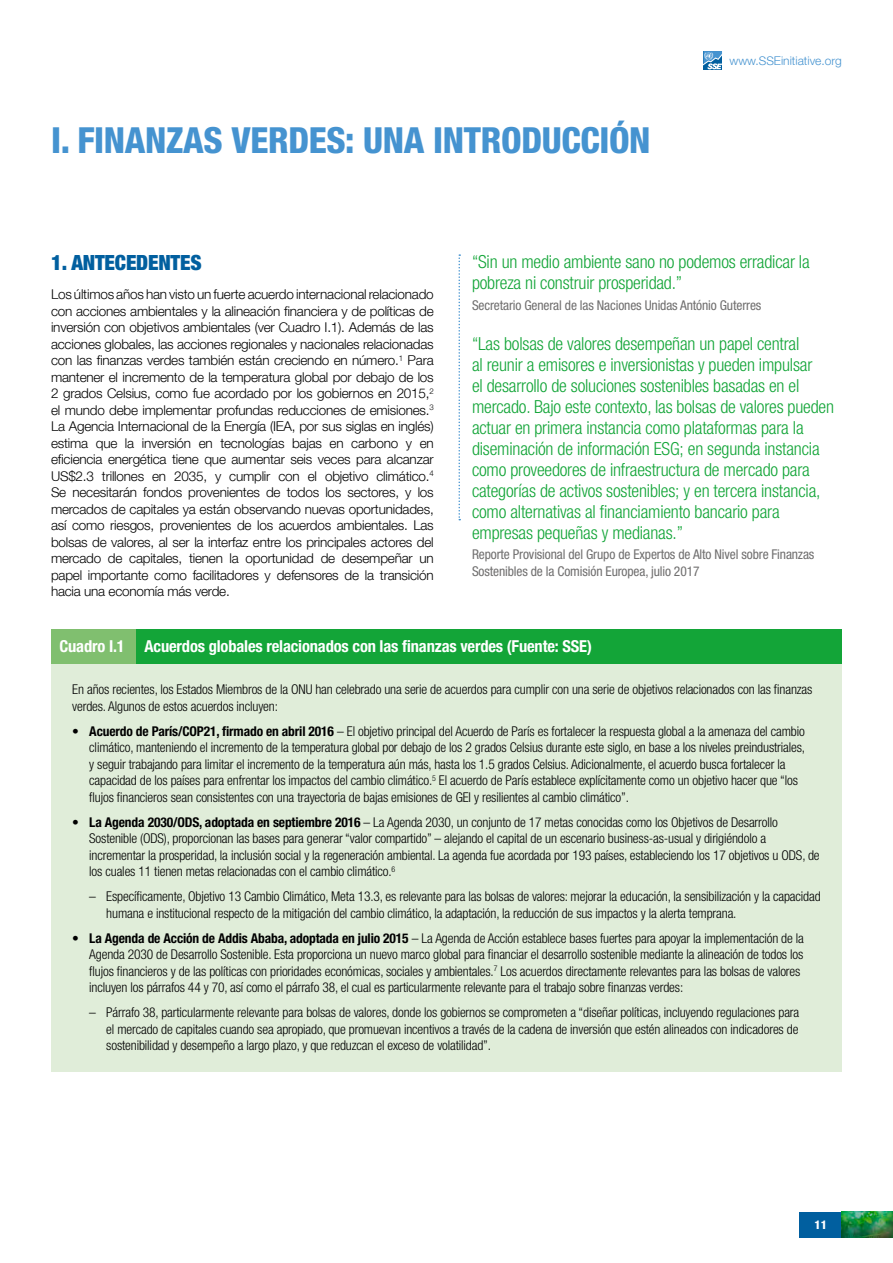
<style>
.page{position:relative;width:893px;height:1263px;background:#fff}
.page>*{position:absolute;margin:0;border:0;box-sizing:border-box;transform-origin:0 0}
.t1{font:800 condensed 36px "Helvetica Neue LT Std";letter-spacing:-.01em;color:#4593d0}
.t2{font:900 condensed 21px "Helvetica Neue LT Std";letter-spacing:-.01em;color:#015f9f}
.t3{font:300 condensed 18px/21px "Helvetica Neue LT Std";letter-spacing:-.01em;color:#13a538}
.t4{font:700 condensed 16.5px "Helvetica Neue LT Std";letter-spacing:-.01em;color:#fff}
.t5{font:300 condensed 13.5px/16.5px "Helvetica Neue LT Std";letter-spacing:-.01em;color:#000}
.t6{font:300 13.5px/16.5px "Helvetica Neue LT Std";letter-spacing:-.015em;color:#000;text-align:justify}
.t7{font:condensed 13.5px/16.5px "Helvetica Neue LT Std";letter-spacing:-.01em;color:#706f6f}
.t8{font:300 12px "Helvetica Neue LT Std";color:#4593d0}
.t9{font:800 condensed 12px "Helvetica Neue LT Std";color:#fff}
.s1{font-weight:700}
</style>
<div class="page">
<div style="left:799px;top:1212px;width:43px;height:25px;background:#015f9f"></div>
<img style="left:842px;top:1212px;width:51px;height:25px">
<svg style="left:703px;top:69px;width:19px;height:1px"></svg>
<svg style="left:703px;top:51px;width:19px;height:18px"></svg>
<div style="left:51px;top:663px;width:791px;height:408px;background:#e0edd9"></div>
<svg style="left:458px;top:254px;width:2px;height:266px"></svg>
<div style="left:51px;top:629px;width:85px;height:34px;background:#80bf6f"></div>
<div style="left:136px;top:629px;width:706px;height:34px;background:#13a538"></div>
<h1 class="t1" style="left:51px;top:118px;width:601px">I. FINANZAS VERDES: UNA INTRODUCCIÓN</h1>
<p class="t8" style="left:729px;top:53px;width:114px">www.SSEinitiative.org</p>
<h2 class="t2" style="left:51px;top:250px;width:152px">1. ANTECEDENTES</h2>
<p class="t6" style="left:51px;top:286px;width:384px">Los últimos años han visto un fuerte acuerdo internacional relacionado con acciones ambientales y la alineación financiera y de políticas de inversión con objetivos ambientales (ver Cuadro I.1). Además de las acciones globales, las acciones regionales y nacionales relacionadas con las finanzas verdes también están creciendo en número.<sup>1</sup> Para mantener el incremento de la temperatura global por debajo de los 2 grados Celsius, como fue acordado por los gobiernos en 2015,<sup>2 </sup>el mundo debe implementar profundas reducciones de emisiones.<sup>3<br></sup>La Agencia Internacional de la Energía (IEA, por sus siglas en inglés) estima que la inversión en tecnologías bajas en carbono y en eficiencia energética tiene que aumentar seis veces para alcanzar US$2.3 trillones en 2035, y cumplir con el objetivo climático.<sup>4<br></sup>Se necesitarán fondos provenientes de todos los sectores, y los mercados de capitales ya están observando nuevas oportunidades, así como riesgos, provenientes de los acuerdos ambientales. Las bolsas de valores, al ser la interfaz entre los principales actores del mercado de capitales, tienen la oportunidad de desempeñar un papel importante como facilitadores y defensores de la transición hacia una economía más verde.</p>
<h3 class="t3" style="left:472px;top:251px;width:339px">“Sin un medio ambiente sano no podemos erradicar la pobreza ni construir prosperidad.”</h3>
<p class="t7" style="left:472px;top:297px;width:291px">Secretario General de las Naciones Unidas António Guterres</p>
<p class="t3" style="left:472px;top:333px;width:364px">“Las bolsas de valores desempeñan un papel central<br>al reunir a emisores e inversionistas y pueden impulsar<br>el desarrollo de soluciones sostenibles basadas en el mercado. Bajo este contexto, las bolsas de valores pueden actuar en primera instancia como plataformas para la diseminación de información ESG; en segunda instancia como proveedores de infraestructura de mercado para categorías de activos sostenibles; y en tercera instancia, como alternativas al financiamiento bancario para empresas pequeñas y medianas.”</p>
<p class="t7" style="left:472px;top:546px;width:344px">Reporte Provisional del Grupo de Expertos de Alto Nivel sobre Finanzas<br>Sostenibles de la Comisión Europea, julio 2017</p>
<p class="t4" style="left:60px;top:636px;width:534px">Cuadro I.1 Acuerdos globales relacionados con las finanzas verdes (Fuente: SSE)</p>
<p class="t5" style="left:72px;top:681px;width:742px">En años recientes, los Estados Miembros de la ONU han celebrado una serie de acuerdos para cumplir con una serie de objetivos relacionados con las finanzas verdes. Algunos de estos acuerdos incluyen:</p>
<p class="t5" style="left:89px;top:723px;width:717px;text-indent:-17px">• <span class="s1">Acuerdo de París/COP21, firmado en abril 2016</span> – El objetivo principal del Acuerdo de París es fortalecer la respuesta global a la amenaza del cambio climático, manteniendo el incremento de la temperatura global por debajo de los 2 grados Celsius durante este siglo, en base a los niveles preindustriales, y seguir trabajando para limitar el incremento de la temperatura aún más, hasta los 1.5 grados Celsius. Adicionalmente, el acuerdo busca fortalecer la capacidad de los países para enfrentar los impactos del cambio climático.<sup>5</sup> El acuerdo de París establece explícitamente como un objetivo hacer que “los flujos financieros sean consistentes con una trayectoria de bajas emisiones de GEI y resilientes al cambio climático”.</p>
<p class="t5" style="left:89px;top:814px;width:732px;text-indent:-17px">• <span class="s1">La Agenda 2030/ODS, adoptada en septiembre 2016</span> – La Agenda 2030, un conjunto de 17 metas conocidas como los Objetivos de Desarrollo Sostenible (ODS), proporcionan las bases para generar “valor compartido” – alejando el capital de un escenario business-as-usual y dirigiéndolo a incrementar la prosperidad, la inclusión social y la regeneración ambiental. La agenda fue acordada por 193 países, estableciendo los 17 objetivos u ODS, de los cuales 11 tienen metas relacionadas con el cambio climático.<sup>6</sup></p>
<p class="t5" style="left:106px;top:888px;width:716px;text-indent:-17px">– Específicamente, Objetivo 13 Cambio Climático, Meta 13.3, es relevante para las bolsas de valores: mejorar la educación, la sensibilización y la capacidad humana e institucional respecto de la mitigación del cambio climático, la adaptación, la reducción de sus impactos y la alerta temprana.</p>
<p class="t5" style="left:89px;top:930px;width:716px;text-indent:-17px">• <span class="s1">La Agenda de Acción de Addis Ababa, adoptada en julio 2015</span> – La Agenda de Acción establece bases fuertes para apoyar la implementación de la Agenda 2030 de Desarrollo Sostenible. Esta proporciona un nuevo marco global para financiar el desarrollo sostenible mediante la alineación de todos los flujos financieros y de las políticas con prioridades económicas, sociales y ambientales.<sup>7</sup> Los acuerdos directamente relevantes para las bolsas de valores incluyen los párrafos 44 y 70, así como el párrafo 38, el cual es particularmente relevante para el trabajo sobre finanzas verdes:</p>
<p class="t5" style="left:106px;top:1004px;width:694px;text-align:justify;text-indent:-17px">– Párrafo 38, particularmente relevante para bolsas de valores, donde los gobiernos se comprometen a “diseñar políticas, incluyendo regulaciones para el mercado de capitales cuando sea apropiado, que promuevan incentivos a través de la cadena de inversión que estén alineados con indicadores de sostenibilidad y desempeño a largo plazo, y que reduzcan el exceso de volatilidad”.</p>
<p class="t9" style="left:814px;top:1217px;width:14px">11</p>
</div>
